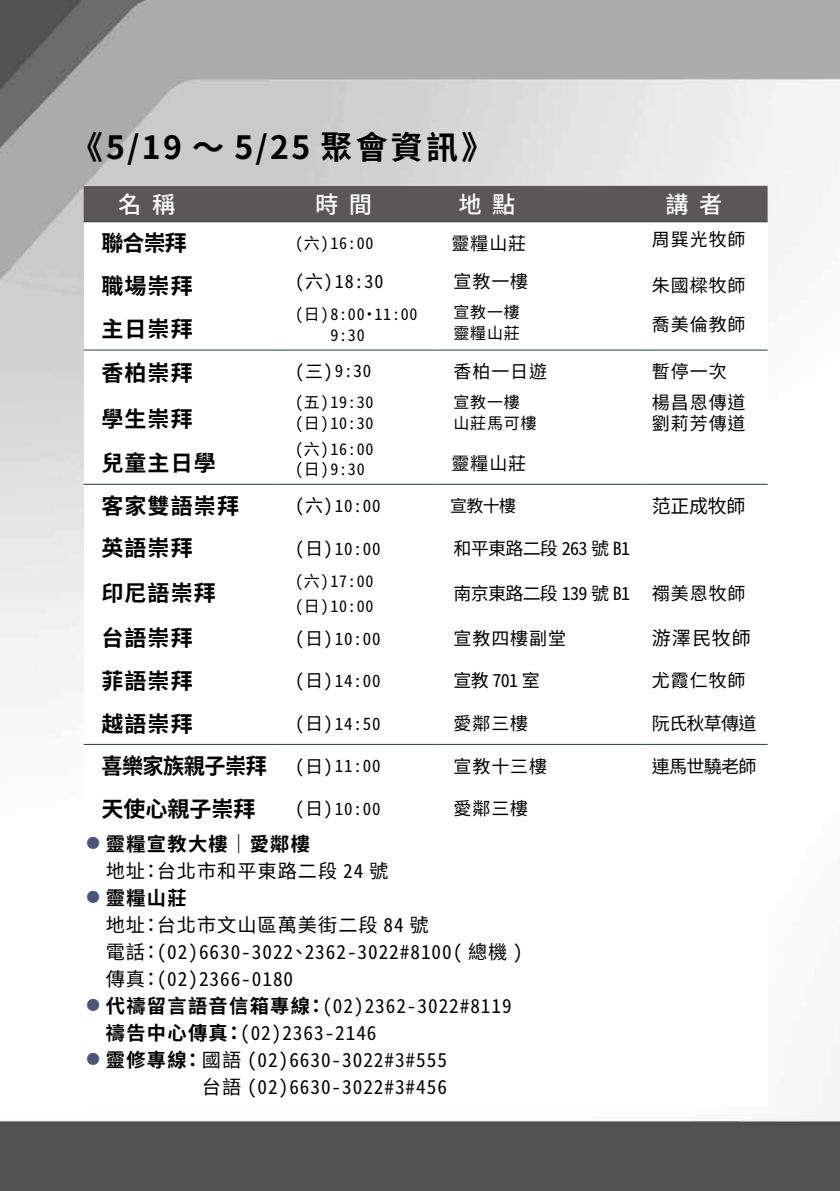
<style>
.page{position:relative;width:840px;height:1191px;background:#fff}
.page>*{position:absolute;margin:0;border:0;box-sizing:border-box;transform-origin:0 0}
.t1{font:700 32px "Noto Sans TC";letter-spacing:.1em;color:#000}
.t2{font:500 23.4px "Noto Sans TC";color:#fff}
.t3{font:700 22px "Noto Sans TC";letter-spacing:.05em;color:#000}
.t4{font:700 22px "Noto Sans TC";letter-spacing:-.025em;color:#000;scale:.96 1}
.t5{font:700 22px "Noto Sans TC";color:#000}
.t6{font:19.2px/27px "Noto Sans Mono CJ Ktc";letter-spacing:.05em;color:#000}
.t7{font:700 19.2px "Noto Sans TC";letter-spacing:.07em;color:#000}
.t8{font:19px "Noto Sans Mono CJ Ktc";letter-spacing:.015em;color:#000}
.t9{font:18px/21.2px "Noto Sans Mono CJ Ktc";letter-spacing:.05em;color:#000}
.t10{font:18px "Noto Sans Mono CJ Ktc";letter-spacing:-.04em;color:#000}
.t11{font:17px "Noto Sans Mono CJ Ktc";letter-spacing:.05em;color:#000}
.t12{font:16px/20.8px "Noto Sans Mono CJ Ktc";letter-spacing:.05em;color:#000}
.s1{font-size:18px}
.s2{font-family:"Noto Sans Mono CJ Ktc";font-weight:400;font-size:13.4px;color:#4d5478}
.s3{font-size:13.4px;color:#4d5478}
.s4{font-family:"Noto Sans TC";font-weight:700}
</style>
<div class="page">
<img style="left:0;top:0;width:839px;height:1191px">
<div style="left:84px;top:186px;width:683px;height:920px;background:#fff"></div>
<div style="left:84px;top:186px;width:683px;height:35px;background:#595757"></div>
<hr style="left:84px;top:221px;width:194px;height:1px;background:#303838">
<hr style="left:278px;top:221px;width:156px;height:1px;background:#303838">
<hr style="left:434px;top:221px;width:212px;height:1px;background:#303838">
<hr style="left:646px;top:221px;width:121px;height:1px;background:#303838">
<hr style="left:84px;top:350px;width:194px;height:1px;background:#303838">
<hr style="left:278px;top:350px;width:156px;height:1px;background:#303838">
<hr style="left:434px;top:350px;width:212px;height:1px;background:#303838">
<hr style="left:646px;top:350px;width:121px;height:1px;background:#303838">
<hr style="left:84px;top:484px;width:194px;height:1px;background:#303838">
<hr style="left:278px;top:484px;width:156px;height:1px;background:#303838">
<hr style="left:434px;top:484px;width:212px;height:1px;background:#303838">
<hr style="left:646px;top:484px;width:121px;height:1px;background:#303838">
<hr style="left:84px;top:744px;width:194px;height:1px;background:#303838">
<hr style="left:278px;top:744px;width:156px;height:1px;background:#303838">
<hr style="left:434px;top:744px;width:212px;height:1px;background:#303838">
<hr style="left:646px;top:744px;width:121px;height:1px;background:#303838">
<h1 class="t1" style="left:71px;top:129px;width:424px">《5/19 ～ 5/25 聚會資訊》</h1>
<p class="t2" style="left:118px;top:191px;width:59px">名 稱</p>
<p class="t2" style="left:315px;top:191px;width:59px">時 間</p>
<p class="t2" style="left:458px;top:191px;width:59px">地 點</p>
<p class="t2" style="left:665px;top:191px;width:59px">講 者</p>
<p class="t3" style="left:101px;top:231px;width:87px">聯合崇拜</p>
<p class="t12" style="left:295px;top:233px;width:80px">(六) 16:00</p>
<p class="t9" style="left:451px;top:233px;width:76px">靈糧山莊</p>
<p class="t9" style="left:651px;top:229px;width:95px">周巽光牧師</p>
<p class="t3" style="left:101px;top:273px;width:93px">職場崇拜</p>
<p class="t9" style="left:295px;top:272px;width:90px">(六) 18:30</p>
<p class="t9" style="left:453px;top:272px;width:76px">宣教一樓</p>
<p class="t9" style="left:651px;top:276px;width:95px">朱國樑牧師</p>
<p class="t3" style="left:101px;top:316px;width:93px">主日崇拜</p>
<p class="t12" style="left:330px;top:304px;width:89px;text-indent:-35px">(日) 8:00・11:00<br>9:30</p>
<p class="t12" style="left:453px;top:302px;width:68px">宣教一樓靈糧山莊</p>
<p class="t9" style="left:651px;top:314px;width:95px">喬美倫教師</p>
<p class="t3" style="left:101px;top:361px;width:93px">香柏崇拜</p>
<p class="t11" style="left:295px;top:361px;width:78px"><span class="s1">(三)</span> 9:30</p>
<p class="t9" style="left:453px;top:361px;width:95px">香柏一日遊</p>
<p class="t9" style="left:651px;top:361px;width:76px">暫停一次</p>
<p class="t3" style="left:101px;top:406px;width:93px">學生崇拜</p>
<p class="t12" style="left:295px;top:392px;width:80px">(五) 19:30 (日) 10:30</p>
<p class="t12" style="left:453px;top:392px;width:85px">宣教一樓山莊馬可樓</p>
<p class="t9" style="left:651px;top:392px;width:95px">楊昌恩傳道劉莉芳傳道</p>
<p class="t3" style="left:101px;top:450px;width:116px">兒童主日學</p>
<p class="t12" style="left:295px;top:439px;width:80px">(六) 16:00 (日) 9:30</p>
<p class="t9" style="left:451px;top:453px;width:76px">靈糧山莊</p>
<p class="t3" style="left:101px;top:493px;width:139px">客家雙語崇拜</p>
<p class="t11" style="left:295px;top:496px;width:87px"><span class="s1">(六)</span> 10:00</p>
<p class="t11" style="left:450px;top:496px;width:67px">宣教十樓</p>
<p class="t8" style="left:651px;top:495px;width:95px">范正成牧師</p>
<p class="t3" style="left:101px;top:536px;width:93px">英語崇拜</p>
<p class="t11" style="left:295px;top:539px;width:87px"><span class="s1">(日)</span> 10:00</p>
<p class="t10" style="left:453px;top:538px;width:178px">和平東路二段 263 號 B1</p>
<p class="t3" style="left:101px;top:581px;width:116px">印尼語崇拜</p>
<p class="t12" style="left:295px;top:569px;width:80px;line-height:25px">(六) 17:00 (日) 10:00</p>
<p class="t10" style="left:453px;top:583px;width:293px">南京東路二段 139 號 B1 禤美恩牧師</p>
<p class="t3" style="left:101px;top:626px;width:93px">台語崇拜</p>
<p class="t11" style="left:295px;top:628px;width:87px"><span class="s1">(日)</span> 10:00</p>
<p class="t9" style="left:453px;top:628px;width:114px">宣教四樓副堂</p>
<p class="t8" style="left:651px;top:627px;width:100px">游澤民牧師</p>
<p class="t3" style="left:101px;top:668px;width:93px">菲語崇拜</p>
<p class="t11" style="left:295px;top:671px;width:87px"><span class="s1">(日)</span> 14:00</p>
<p class="t9" style="left:453px;top:670px;width:88px">宣教 701 室</p>
<p class="t9" style="left:651px;top:670px;width:95px">尤霞仁牧師</p>
<p class="t3" style="left:101px;top:711px;width:93px">越語崇拜</p>
<p class="t11" style="left:295px;top:713px;width:87px"><span class="s1">(日)</span> 14:50</p>
<p class="t9" style="left:453px;top:713px;width:76px">愛鄰三樓</p>
<p class="t9" style="left:651px;top:713px;width:106px">阮氏秋草傳道</p>
<p class="t4" style="left:101px;top:753px;width:174px">喜樂家族親子崇拜</p>
<p class="t11" style="left:295px;top:756px;width:87px"><span class="s1">(日)</span> 11:00</p>
<p class="t9" style="left:453px;top:755px;width:95px">宣教十三樓</p>
<p class="t9" style="left:651px;top:755px;width:106px">連馬世驍老師</p>
<p class="t5" style="left:101px;top:796px;width:155px">天使心親子崇拜</p>
<p class="t11" style="left:295px;top:799px;width:87px"><span class="s1">(日)</span> 10:00</p>
<p class="t9" style="left:453px;top:798px;width:76px">愛鄰三樓</p>
<p class="t7" style="left:86px;top:832px;width:225px"><span class="s2">●</span> 靈糧宣教大樓｜愛鄰樓</p>
<p class="t6" style="left:106px;top:857px;width:284px">地址：台北市和平東路二段 24 號</p>
<p class="t7" style="left:86px;top:886px;width:102px"><span class="s2">●</span> 靈糧山莊</p>
<p class="t6" style="left:106px;top:911px;width:418px">地址：台北市文山區萬美街二段 84 號<br>電話：(02)6630-3022、2362-3022#8100( 總機 )傳真：(02)2366-0180</p>
<p class="t6" style="left:106px;top:992px;width:407px;text-indent:-19px"><span class="s3">●</span> <span class="s4">代禱留言語音信箱專線：</span>(02)2362-3022#8119<span class="s4">禱告中心傳真：</span>(02)2363-2146</p>
<p class="t6" style="left:86px;top:1046px;width:362px;text-align:right"><span class="s3">●</span> <span class="s4">靈修專線：</span> 國語 (02)6630-3022#3#555台語 (02)6630-3022#3#456</p>
</div>
